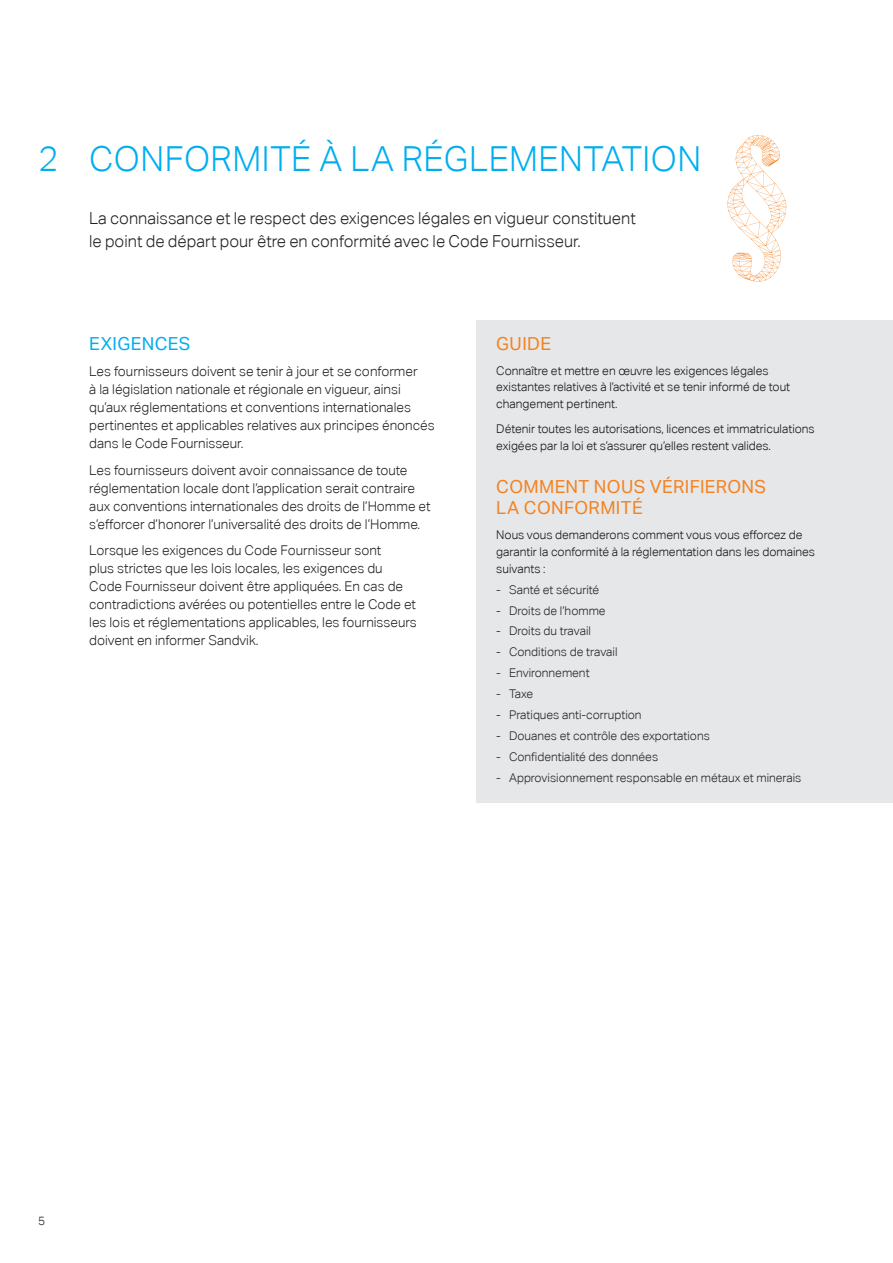
<style>
.page{position:relative;width:893px;height:1263px;background:#fff}
.page>*{position:absolute;margin:0;border:0;box-sizing:border-box;transform-origin:0 0}
._01_Rubrik{font:300 34.5px "Aktiv Grotesk";letter-spacing:.015em;color:#00aeef}
.Veify{font:18px/21.6px "Aktiv Grotesk";letter-spacing:.02em;color:#f58220}
.Requirments{font:18px "Aktiv Grotesk";letter-spacing:.02em;color:#00aeef}
.Guide{font:18px "Aktiv Grotesk";letter-spacing:.02em;color:#f58220}
._02_Ingress{font:300 16.5px/22.5px "Aktiv Grotesk";color:#231f20}
._04_Brödtext{font:300 13.5px/18px "Aktiv Grotesk";color:#231f20}
._05A_Grå_ruta___fråg{font:300 12px/16.6px "Aktiv Grotesk";color:#0e1214}
.t1{font:300 12px "Aktiv Grotesk";color:#231f20}
</style>
<div class="page">
<div style="left:476px;top:320px;width:417px;height:482px;background:#e6e7e9"></div>
<svg style="left:727px;top:135px;width:59px;height:147px"></svg>
<p class="_01_Rubrik" style="left:38px;top:139px;width:664px">2 CONFORMITÉ À LA RÉGLEMENTATION</p>
<p class="_02_Ingress" style="left:89px;top:207px;width:548px">La connaissance et le respect des exigences légales en vigueur constituent le point de départ pour être en conformité avec le Code Fournisseur.</p>
<p class="Requirments" style="left:89px;top:333px;width:103px">EXIGENCES</p>
<p class="_04_Brödtext" style="left:89px;top:362px;width:347px">Les fournisseurs doivent se tenir à jour et se conformer<br>à la législation nationale et régionale en vigueur, ainsi qu’aux réglementations et conventions internationales pertinentes et applicables relatives aux principes énoncés dans le Code Fournisseur.</p>
<p class="_04_Brödtext" style="left:89px;top:461px;width:343px">Les fournisseurs doivent avoir connaissance de toute réglementation locale dont l’application serait contraire aux conventions internationales des droits de l’Homme et s’efforcer d’honorer l’universalité des droits de l’Homme.</p>
<p class="_04_Brödtext" style="left:89px;top:541px;width:329px">Lorsque les exigences du Code Fournisseur sont<br>plus strictes que les lois locales, les exigences du Code Fournisseur doivent être appliquées. En cas de contradictions avérées ou potentielles entre le Code et les lois et réglementations applicables, les fournisseurs doivent en informer Sandvik.</p>
<p class="Guide" style="left:496px;top:333px;width:56px">GUIDE</p>
<p class="_05A_Grå_ruta___fråg" style="left:496px;top:362px;width:295px">Connaître et mettre en œuvre les exigences légales existantes relatives à l’activité et se tenir informé de tout changement pertinent.</p>
<p class="_05A_Grå_ruta___fråg" style="left:496px;top:421px;width:320px">Détenir toutes les autorisations, licences et immatriculations exigées par la loi et s’assurer qu’elles restent valides.</p>
<p class="Veify" style="left:496px;top:475px;width:271px">COMMENT NOUS VÉRIFIERONS<br>LA CONFORMITÉ</p>
<p class="_05A_Grå_ruta___fråg" style="left:496px;top:527px;width:320px">Nous vous demanderons comment vous vous efforcez de garantir la conformité à la réglementation dans les domaines suivants :</p>
<p class="t1" style="left:496px;top:582px;width:104px">- Santé et sécurité</p>
<p class="t1" style="left:496px;top:603px;width:111px">- Droits de l’homme</p>
<p class="t1" style="left:496px;top:624px;width:96px">- Droits du travail</p>
<p class="t1" style="left:496px;top:645px;width:123px">- Conditions de travail</p>
<p class="t1" style="left:496px;top:666px;width:95px">- Environnement</p>
<p class="t1" style="left:496px;top:687px;width:38px">- Taxe</p>
<p class="t1" style="left:496px;top:708px;width:147px">- Pratiques anti-corruption</p>
<p class="t1" style="left:496px;top:729px;width:215px">- Douanes et contrôle des exportations</p>
<p class="t1" style="left:496px;top:750px;width:163px">- Confidentialité des données</p>
<p class="t1" style="left:496px;top:771px;width:307px">- Approvisionnement responsable en métaux et minerais</p>
<p class="t1" style="left:38px;top:1213px;width:9px">5</p>
</div>
